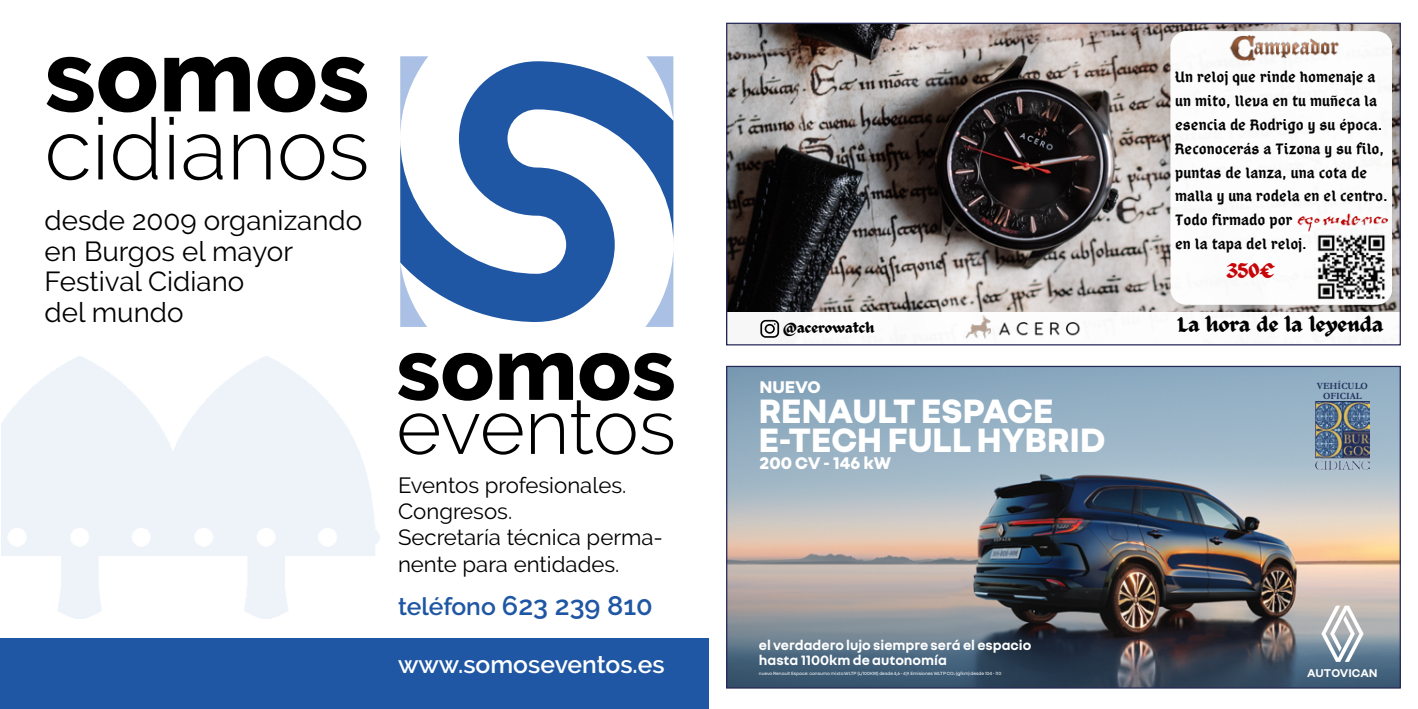
<style>
.page{position:relative;width:1418px;height:709px;background:#fff}
.page>*{position:absolute;margin:0;border:0;box-sizing:border-box;transform-origin:0 0}
.t1{font:800 102px "Raleway";color:#000}
.t2{font:300 85.62px "Raleway";color:#000}
.t3{font:800 36.5px/29.2px "Nouvel R";letter-spacing:-.01em;color:#fff}
.t4{font:27.5px/30.5px "Raleway";color:#000}
.t5{font:600 26.88px "Raleway";color:#1f57a4}
.t6{font:600 24.38px "Raleway";color:#fff}
.t7{font:22px/26.4px "Raleway";color:#000}
.t8{font:20.62px "ED Celandine";color:#000;scale:1.05 1}
.t9{font:20.38px "ED Celandine";color:#c80508;scale:1.05 1}
.t10{font:800 18.25px "Nouvel R";letter-spacing:-.005em;color:#fff}
.t11{font:15.88px/23.9px "Abibas";color:#000;scale:1.05 1}
.t12{font:700 14.62px/14.6px "Nouvel R";color:#fff}
.t13{font:14.25px "ED Celandine";color:#000;scale:1.05 1}
.t14{font:700 12.12px "Nouvel R";color:#fff}
.t15{font:700 9.5px/9.5px "Garamond";color:#20305a;text-align:center}
.t16{font:4.88px "Nouvel R";letter-spacing:-.01em;color:#fff}
.s1{font-size:24.38px}
.s2{font-size:3.62px}
</style>
<div class="page">
<svg style="left:398px;top:353px;width:276px;height:101px"></svg>
<svg style="left:400px;top:56px;width:28px;height:5px"></svg>
<svg style="left:400px;top:61px;width:273px;height:261px"></svg>
<svg style="left:645px;top:245px;width:28px;height:82px"></svg>
<svg style="left:646px;top:56px;width:27px;height:65px"></svg>
<svg style="left:400px;top:262px;width:27px;height:65px"></svg>
<div style="left:0;top:638px;width:709px;height:71px;background:#1f57a4"></div>
<img style="left:728px;top:25px;width:670px;height:287px">
<svg style="left:1170px;top:31px;width:222px;height:274px"></svg>
<img style="left:1226px;top:36px;width:115px;height:24px">
<img style="left:933px;top:310px;width:89px;height:29px">
<img style="left:995px;top:318px;width:86px;height:18px">
<img style="left:1281px;top:212px;width:113px;height:20px">
<img style="left:1315px;top:233px;width:70px;height:67px">
<svg style="left:760px;top:320px;width:19px;height:18px"></svg>
<img style="left:728px;top:368px;width:670px;height:318px">
<svg style="left:1321px;top:605px;width:42px;height:57px"></svg>
<img style="left:1314px;top:402px;width:55px;height:68px">
<h1 class="t1" style="left:44px;top:18px;width:326px">somos</h1>
<h2 class="t2" style="left:44px;top:99px;width:326px">cidianos</h2>
<h3 class="t4" style="left:44px;top:205px;width:319px">desde 2009 organizando en Burgos el mayor<br>Festival Cidiano<br>del mundo</h3>
<h3 class="t7" style="left:398px;top:471px;width:266px">Eventos profesionales.<br>Congresos.<br>Secretaría técnica perma&shy;nente para entidades.</h3>
<h3 class="t5" style="left:398px;top:590px;width:256px"><span class="s1">teléfono</span> 623 239 810</h3>
<h3 class="t6" style="left:398px;top:650px;width:268px">www.somoseventos.es</h3>
<p class="t11" style="left:1175px;top:65px;width:204px">Un reloj que rinde homenaje a un mito, lleva en tu muñeca la esencia de Rodrigo y su época.<br>Reconocerás a Tizona y su filo, puntas de lanza, una cota de malla y una rodela en el centro.<br>Todo firmado por<br>en la tapa del reloj.</p>
<p class="t9" style="left:1226px;top:256px;width:48px">350€</p>
<p class="t13" style="left:782px;top:318px;width:89px">@acerowatch</p>
<p class="t8" style="left:1177px;top:310px;width:197px">La hora de la leyenda</p>
<p class="t10" style="left:759px;top:375px;width:63px">NUEVO</p>
<h3 class="t3" style="left:758px;top:393px;width:348px">RENAULT ESPACE<br>E-TECH FULL HYBRID</h3>
<p class="t10" style="left:759px;top:451px;width:133px">200 CV - 146 kW</p>
<p class="t15" style="left:1316px;top:381px;width:53px">VEHÍCULO<br>OFICIAL</p>
<p class="t12" style="left:758px;top:637px;width:274px">el verdadero lujo siempre será el espacio hasta 1100km de autonomía</p>
<p class="t16" style="left:758px;top:670px;width:244px">nuevo Renault Espace: consumo mixto WLTP (L/100KM) desde 4,6 - 4,9. Emisiones WLTP CO<span class="s2">2</span> (g/km) desde 104 - 110</p>
<p class="t14" style="left:1307px;top:665px;width:72px">AUTOVICAN</p>
</div>
